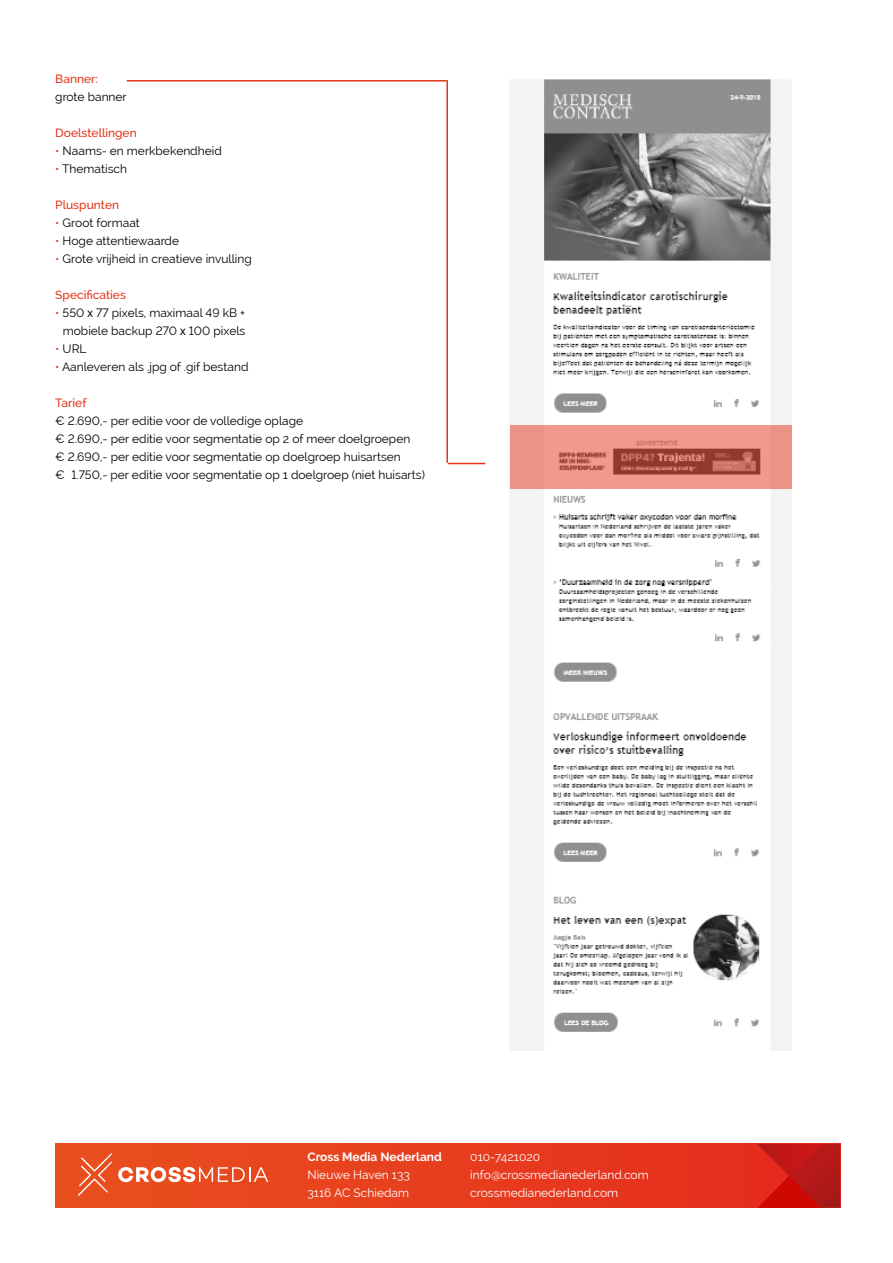
<style>
.page{position:relative;width:893px;height:1263px;background:#fff}
.page>*{position:absolute;margin:0;border:0;box-sizing:border-box;transform-origin:0 0}
.t1{font:12px/18px "Raleway";color:#000;text-align:right}
.t2{font:12px/18px "Raleway";color:#fff}
.t3{font:500 12px "Raleway";color:#e33317}
.t4{font:700 12px "Raleway";color:#fff}
.s1{color:#e33317}
.s2{font-family:"Benton Sans"}
</style>
<div class="page">
<svg style="left:55px;top:1144px;width:601px;height:64px;background:#e7401d"></svg>
<svg style="left:656px;top:1144px;width:184px;height:64px;background:#d62519"></svg>
<svg style="left:78px;top:1153px;width:34px;height:43px"></svg>
<svg style="left:118px;top:1167px;width:150px;height:15px"></svg>
<hr style="left:127px;top:80px;width:319px;height:2px;background:#e33317">
<img style="left:510px;top:79px;width:281px;height:972px">
<svg style="left:510px;top:425px;width:281px;height:64px;background:#dd8577"></svg>
<hr style="left:446px;top:80px;width:2px;height:383px;background:#e33317">
<hr style="left:448px;top:463px;width:37px;height:1px;background:#e33317">
<p class="t3" style="left:55px;top:72px;width:44px">Banner:</p>
<p class="t1" style="left:55px;top:87px;width:73px">grote banner</p>
<p class="t3" style="left:55px;top:126px;width:83px">Doelstellingen</p>
<p class="t1" style="left:55px;top:141px;width:168px"><span class="s1">•</span> Naams- en merkbekendheid</p>
<p class="t1" style="left:55px;top:159px;width:73px"><span class="s1">•</span> Thematisch</p>
<p class="t3" style="left:55px;top:198px;width:65px">Pluspunten</p>
<p class="t1" style="left:55px;top:213px;width:86px"><span class="s1">•</span> Groot formaat</p>
<p class="t1" style="left:55px;top:231px;width:125px"><span class="s1">•</span> Hoge attentiewaarde</p>
<p class="t1" style="left:55px;top:249px;width:198px"><span class="s1">•</span> Grote vrijheid in creatieve invulling</p>
<p class="t3" style="left:55px;top:288px;width:72px">Specificaties</p>
<p class="t1" style="left:55px;top:303px;width:192px"><span class="s1">•</span> 550 <span class="s2">x</span> 77 pixels, maximaal 49 kB + mobiele backup 270 <span class="s2">x</span> 100 pixels</p>
<p class="t1" style="left:55px;top:339px;width:33px"><span class="s1">•</span> URL</p>
<p class="t1" style="left:55px;top:357px;width:195px"><span class="s1">•</span> Aanleveren als .jpg of .gif bestand</p>
<p class="t3" style="left:55px;top:396px;width:33px">Tarief</p>
<p class="t1" style="left:55px;top:411px;width:371px;text-align:left">€ 2.690,- per editie voor de volledige oplage<br>€ 2.690,- per editie voor segmentatie op 2 of meer doelgroepen<br>€ 2.690,- per editie voor segmentatie op doelgroep huisartsen<br>€ 1.750,- per editie voor segmentatie op 1 doelgroep (niet huisarts)</p>
<p class="t4" style="left:307px;top:1149px;width:136px">Cross Media Nederland</p>
<p class="t2" style="left:307px;top:1165px;width:104px">Nieuwe Haven 133<br>3116 AC Schiedam</p>
<p class="t2" style="left:470px;top:1147px;width:180px">010-7421020 info@crossmedianederland.com crossmedianederland.com</p>
</div>
